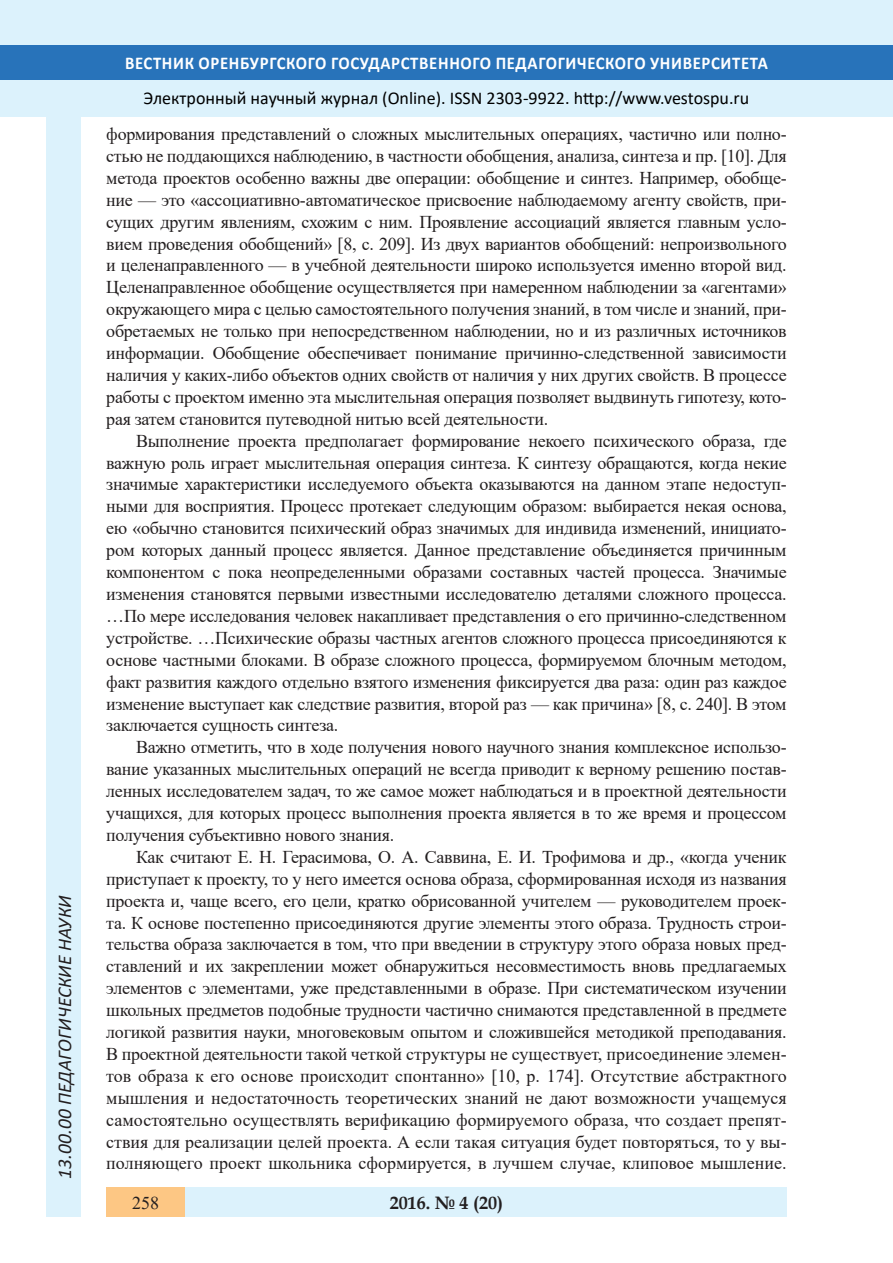
<style>
.page{position:relative;width:893px;height:1263px;background:#fff}
.page>*{position:absolute;margin:0;border:0;box-sizing:border-box;transform-origin:0 0}
.t1{font:italic 19.5px "Calibri";color:#231f20}
.Стиль2{font:18px/21.9px "Times New Roman";letter-spacing:-.015em;color:#231f20;text-align:justify}
.t2{font:18px "Calibri";color:#000}
.t3{font:700 18px "Calibri";letter-spacing:.04em;color:#fff;scale:.93 1}
.t4{font:700 18px "Book Antiqua";color:#231f20}
</style>
<div class="page">
<div style="left:0;top:0;width:893px;height:116px;background:#dcf2fc"></div>
<div style="left:0;top:45px;width:893px;height:34px;background:#2873ba"></div>
<div style="left:106px;top:1188px;width:681px;height:29px;background:#dcf2fc"></div>
<div style="left:106px;top:1188px;width:79px;height:29px;background:#fdc784"></div>
<div style="left:47px;top:116px;width:34px;height:1101px;background:#dcf2fc"></div>
<p class="t1" style="left:51px;top:1179px;width:285px;rotate:-90deg">13.00.00 ПЕДАГОГИЧЕСКИЕ НАУКИ</p>
<p class="t1" style="left:51px;top:1105px;width:206px;rotate:-90deg">БИОЛОГИЧЕСКИЕ НАУКИ</p>
<p class="t1" style="left:51px;top:1179px;width:11px;rotate:-90deg">0</p>
<p class="t3" style="left:125px;top:50px;width:693px">ВЕСТНИК ОРЕНБУРГСКОГО ГОСУДАРСТВЕННОГО ПЕДАГОГИЧЕСКОГО УНИВЕРСИТЕТА</p>
<p class="t2" style="left:144px;top:85px;width:607px">Электронный научный журнал (Online). ISSN 2303-9922. http://www.vestospu.ru</p>
<p class="t2" style="left:583px;top:85px;width:13px">t</p>
<p class="Стиль2" style="left:106px;top:122px;width:682px">формирования представлений о сложных мыслительных операциях, частично или полно&shy;стью не поддающихся наблюдению, в частности обобщения, анализа, синтеза и пр. [10]. Для метода проектов особенно важны две операции: обобщение и синтез. Например, обобще&shy;ние — это «ассоциативно-автоматическое присвоение наблюдаемому агенту свойств, при&shy;сущих другим явлениям, схожим с ним. Проявление ассоциаций является главным усло&shy;вием проведения обобщений» [8, с. 209]. Из двух вариантов обобщений: непроизвольного и целенаправленного — в учебной деятельности широко используется именно второй вид.<br>Целенаправленное обобщение осуществляется при намеренном наблюдении за «агентами» окружающего мира с целью самостоятельного получения знаний, в том числе и знаний, при&shy;обретаемых не только при непосредственном наблюдении, но и из различных источников информации. Обобщение обеспечивает понимание причинно-следственной зависимости наличия у каких-либо объектов одних свойств от наличия у них других свойств. В процессе работы с проектом именно эта мыслительная операция позволяет выдвинуть гипотезу, кото&shy;рая затем становится путеводной нитью всей деятельности.</p>
<p class="Стиль2" style="left:106px;top:429px;width:682px;text-indent:30px">Выполнение проекта предполагает формирование некоего психического образа, где важную роль играет мыслительная операция синтеза. К синтезу обращаются, когда некие значимые характеристики исследуемого объекта оказываются на данном этапе недоступ&shy;ными для восприятия. Процесс протекает следующим образом: выбирается некая основа, ею «обычно становится психический образ значимых для индивида изменений, инициато&shy;ром которых данный процесс является. Данное представление объединяется причинным компонентом с пока неопределенными образами составных частей процесса. Значимые изменения становятся первыми известными исследователю деталями сложного процесса. …По мере исследования человек накапливает представления о его причинно-следственном устройстве. …Психические образы частных агентов сложного процесса присоединяются к основе частными блоками. В образе сложного процесса, формируемом блочным методом, факт развития каждого отдельно взятого изменения фиксируется два раза: один раз каждое изменение выступает как следствие развития, второй раз — как причина» [8, с. 240]. В этом заключается сущность синтеза.</p>
<p class="Стиль2" style="left:106px;top:736px;width:682px;text-indent:30px">Важно отметить, что в ходе получения нового научного знания комплексное использо&shy;вание указанных мыслительных операций не всегда приводит к верному решению постав&shy;ленных исследователем задач, то же самое может наблюдаться и в проектной деятельности учащихся, для которых процесс выполнения проекта является в то же время и процессом получения субъективно нового знания.</p>
<p class="Стиль2" style="left:106px;top:845px;width:682px;text-indent:30px">Как считают Е. Н. Герасимова, О. А. Саввина, Е. И. Трофимова и др., «когда ученик приступает к проекту, то у него имеется основа образа, сформированная исходя из названия проекта и, чаще всего, его цели, кратко обрисованной учителем — руководителем проек&shy;та. К основе постепенно присоединяются другие элементы этого образа. Трудность строи&shy;тельства образа заключается в том, что при введении в структуру этого образа новых пред&shy;ставлений и их закреплении может обнаружиться несовместимость вновь предлагаемых элементов с элементами, уже представленными в образе. При систематическом изучении школьных предметов подобные трудности частично снимаются представленной в предмете логикой развития науки, многовековым опытом и сложившейся методикой преподавания.<br>В проектной деятельности такой четкой структуры не существует, присоединение элемен&shy;тов образа к его основе происходит спонтанно» [10, p. 174]. Отсутствие абстрактного мышления и недостаточность теоретических знаний не дают возможности учащемуся самостоятельно осуществлять верификацию формируемого образа, что создает препят&shy;ствия для реализации целей проекта. А если такая ситуация будет повторяться, то у вы&shy;полняющего проект школьника сформируется, в лучшем случае, клиповое мышление.</p>
<p class="Стиль2" style="left:132px;top:1191px;width:28px">258</p>
<p class="t4" style="left:390px;top:1190px;width:115px">2016. № 4 (20)</p>
</div>
